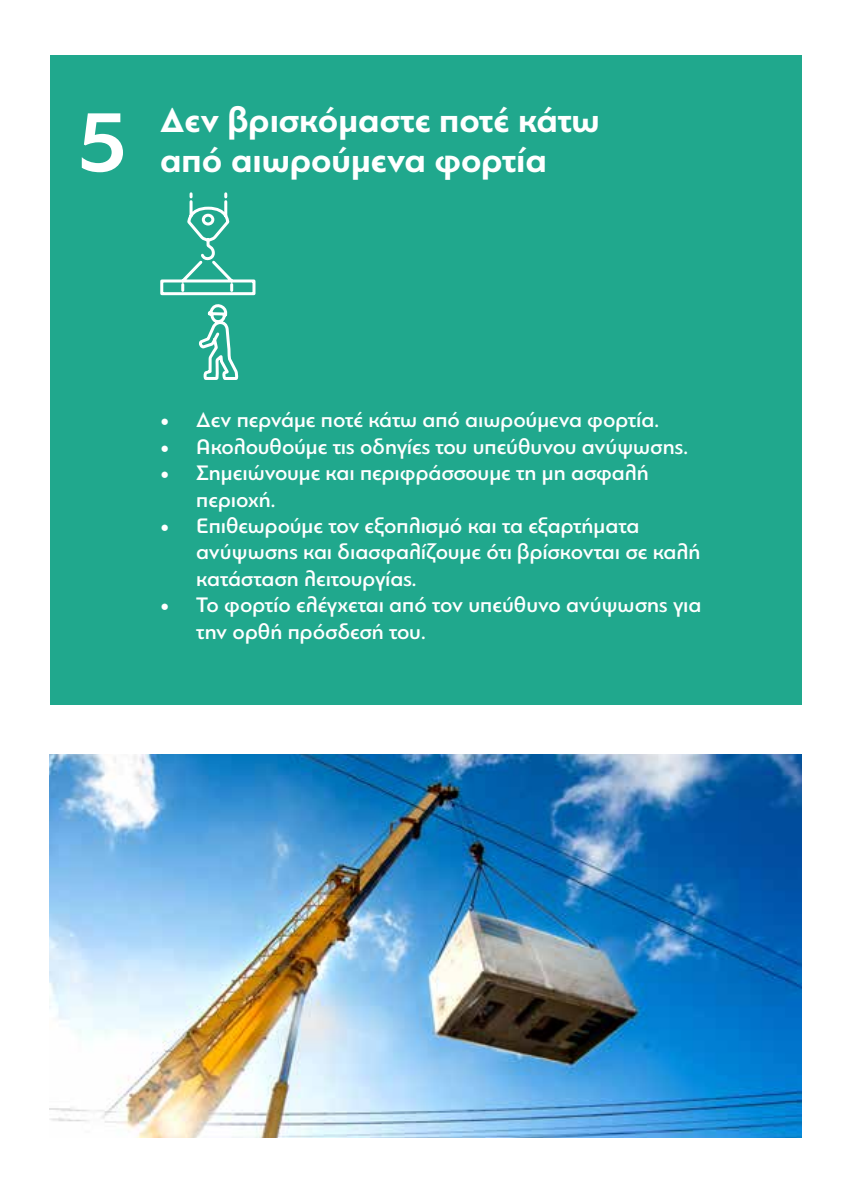
<style>
.page{position:relative;width:851px;height:1191px;background:#fff}
.page>*{position:absolute;margin:0;border:0;box-sizing:border-box;transform-origin:0 0}
.t1{font:700 88px "PF Bague Uni Pro";color:#fff}
.t2{font:700 36px "PF Bague Uni Pro";color:#fff}
.t3{font:500 22px/26.4px "PF Bague Uni Pro";color:#fff}
.s1{font-family:"Minion Pro";font-weight:400;font-size:24px}
</style>
<div class="page">
<img style="left:50px;top:754px;width:751px;height:383px">
<div style="left:50px;top:55px;width:751px;height:649px;background:#20a88d"></div>
<svg style="left:160px;top:192px;width:96px;height:188px"></svg>
<h1 class="t1" style="left:77px;top:89px;width:52px">5</h1>
<h2 class="t2" style="left:160px;top:99px;width:441px">Δεν βρισκόμαστε ποτέ κάτω</h2>
<h2 class="t2" style="left:160px;top:139px;width:388px">από αιωρούμενα φορτία</h2>
<p class="t3" style="left:160px;top:407px;width:500px"><span class="s1">•</span> Δεν περνάμε ποτέ κάτω από αιωρούμενα φορτία.</p>
<p class="t3" style="left:160px;top:433px;width:529px"><span class="s1">•</span> Ακολουθούμε τις οδηγίες του υπεύθυνου ανύψωσης.</p>
<p class="t3" style="left:196px;top:460px;width:454px;text-indent:-36px"><span class="s1">•</span> Σημειώνουμε και περιφράσσουμε τη μη ασφαλή περιοχή.</p>
<p class="t3" style="left:196px;top:512px;width:505px;text-indent:-36px"><span class="s1">•</span> Επιθεωρούμε τον εξοπλισμό και τα εξαρτήματα ανύψωσης και διασφαλίζουμε ότι βρίσκονται σε καλή κατάσταση λειτουργίας.</p>
<p class="t3" style="left:196px;top:592px;width:506px;text-indent:-36px"><span class="s1">•</span> Το φορτίο ελέγχεται από τον υπεύθυνο ανύψωσης για την ορθή πρόσδεσή του.</p>
</div>
